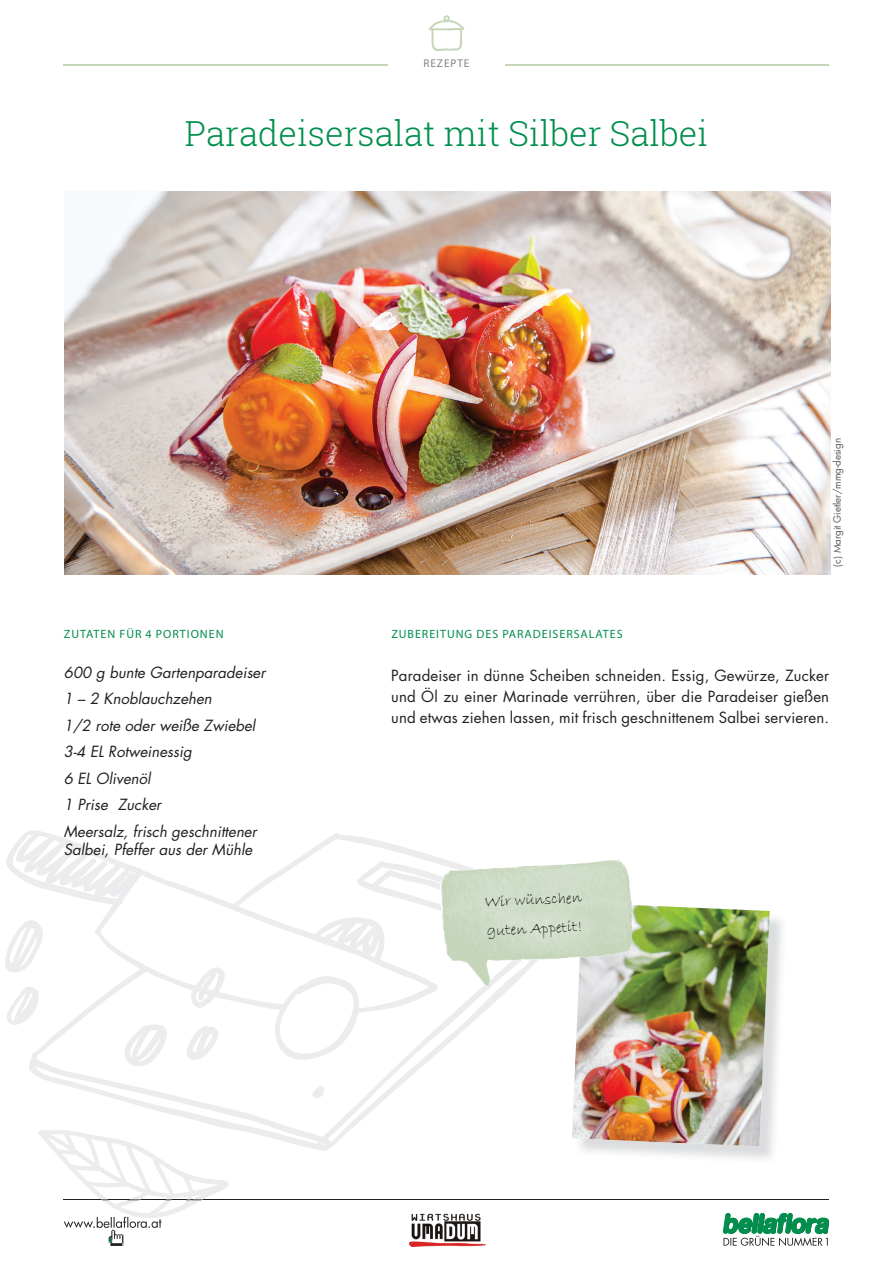
<style>
.page{position:relative;width:893px;height:1263px;background:#fff}
.page>*{position:absolute;margin:0;border:0;box-sizing:border-box;transform-origin:0 0}
.t1{font:300 34.5px "Roboto Slab";color:#008f4d}
.t2{font:15.9px/28.7px "Bradley Hand ITC";color:#000}
.t3{font:15px/21px "Futura Std";letter-spacing:.01em;color:#231f20;text-align:justify}
.t4{font:italic 15px/26.5px "Futura Std";color:#231f20}
.t5{font:12px "Myriad Pro";letter-spacing:.08em;color:#008f4d}
.t6{font:11.25px "Myriad Pro";letter-spacing:.08em;color:#808285}
.t7{font:9.75px "Futura";color:#57585a}
</style>
<div class="page">
<hr style="left:64px;top:64px;width:765px;height:1px;background:#c5d6b9">
<hr style="left:64px;top:1200px;width:765px;height:1px;background:#231f20">
<svg style="left:723px;top:1213px;width:106px;height:33px"></svg>
<div style="left:388px;top:59px;width:117px;height:19px;background:#fff"></div>
<svg style="left:428px;top:15px;width:36px;height:36px"></svg>
<img style="left:409px;top:1213px;width:77px;height:33px">
<svg style="left:6px;top:830px;width:566px;height:321px"></svg>
<svg style="left:121px;top:1024px;width:47px;height:42px"></svg>
<svg style="left:186px;top:1026px;width:39px;height:34px"></svg>
<svg style="left:356px;top:861px;width:84px;height:54px"></svg>
<svg style="left:312px;top:1086px;width:13px;height:12px"></svg>
<svg style="left:38px;top:1130px;width:191px;height:116px"></svg>
<svg style="left:6px;top:987px;width:34px;height:38px"></svg>
<svg style="left:5px;top:920px;width:39px;height:52px"></svg>
<img style="left:65px;top:191px;width:765px;height:383px">
<img style="left:572px;top:903px;width:198px;height:243px">
<img style="left:440px;top:859px;width:178px;height:88px">
<p class="t6" style="left:424px;top:57px;width:47px">REZEPTE</p>
<h1 class="t1" style="left:185px;top:109px;width:525px">Paradeisersalat mit Silber Salbei</h1>
<p class="t7" style="left:831px;top:567px;width:130px;rotate:-90deg">(c) Margit Gietler/mmg-design</p>
<p class="t5" style="left:64px;top:627px;width:161px">ZUTATEN FÜR 4 PORTIONEN</p>
<p class="t4" style="left:64px;top:659px;width:203px">600 g bunte Gartenparadeiser<br>1 – 2 Knoblauchzehen<br>1/2 rote oder weiße Zwiebel<br>3-4 EL Rotweinessig<br>6 EL Olivenöl<br>1 Prise Zucker<br>Meersalz, frisch geschnittener</p>
<p class="t4" style="left:64px;top:836px;width:190px">Salbei, Pfeffer aus der Mühle</p>
<p class="t5" style="left:391px;top:627px;width:233px">ZUBEREITUNG DES PARADEISERSALATES</p>
<p class="t3" style="left:391px;top:665px;width:439px">Paradeiser in dünne Scheiben schneiden. Essig, Gewürze, Zucker und Öl zu einer Marinade verrühren, über die Paradeiser gießen und etwas ziehen lassen, mit frisch geschnittenem Salbei servieren.</p>
<p class="t2" style="left:484px;top:887px;width:98px;rotate:-2deg">Wir wünschen guten Appetit!</p>
</div>
